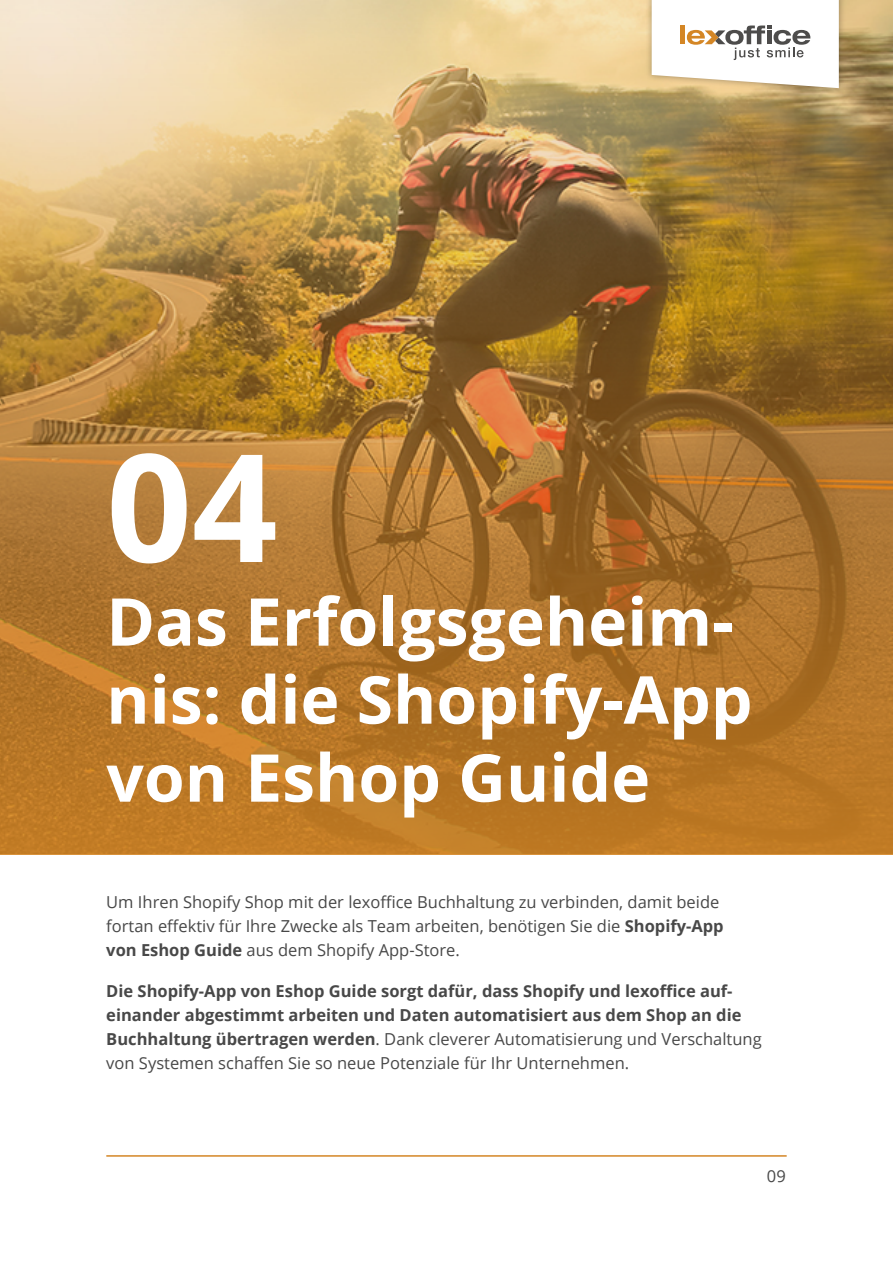
<style>
.page{position:relative;width:893px;height:1263px;background:#fff}
.page>*{position:absolute;margin:0;border:0;box-sizing:border-box;transform-origin:0 0}
.Kapitel_Headline{font:700 150px "Open Sans";color:#fff}
.Kapitel_Headline-2{font:700 66px/78px "Open Sans";color:#fff}
.Headline{font:700 16.5px/24px "Open Sans";color:#484848}
.Headline-2{font:16.5px/24px "Open Sans";color:#484848}
.s1{font-weight:700}
.s2{font-weight:400}
</style>
<div class="page">
<hr style="left:106px;top:1155px;width:681px;height:2px;background:#d48625">
<img style="left:0;top:0;width:893px;height:855px">
<div style="left:645px;top:0;width:200px;height:95px;background:#000;opacity:.3"></div>
<svg style="left:652px;top:0;width:187px;height:88px"></svg>
<p class="Kapitel_Headline" style="left:106px;top:402px;width:173px">04</p>
<p class="Kapitel_Headline-2" style="left:106px;top:581px;width:648px">Das Erfolgsgeheim&shy;nis: die Shopify-App von Eshop Guide</p>
<p class="Headline-2" style="left:106px;top:890px;width:619px">Um Ihren Shopify Shop mit der lexoffice Buchhaltung zu verbinden, damit beide fortan effektiv für Ihre Zwecke als Team arbeiten, benötigen Sie die <span class="s1">Shopify-App von Eshop Guide</span> aus dem Shopify App-Store.</p>
<p class="Headline" style="left:106px;top:979px;width:657px">Die Shopify-App von Eshop Guide sorgt dafür, dass Shopify und lexoffice auf&shy;einander abgestimmt arbeiten und Daten automatisiert aus dem Shop an die Buchhaltung übertragen werden<span class="s2">. Dank cleverer Automatisierung und Verschaltung von Systemen schaffen Sie so neue Potenziale für Ihr Unternehmen.</span></p>
<p class="Headline-2" style="left:767px;top:1164px;width:20px">09</p>
</div>
